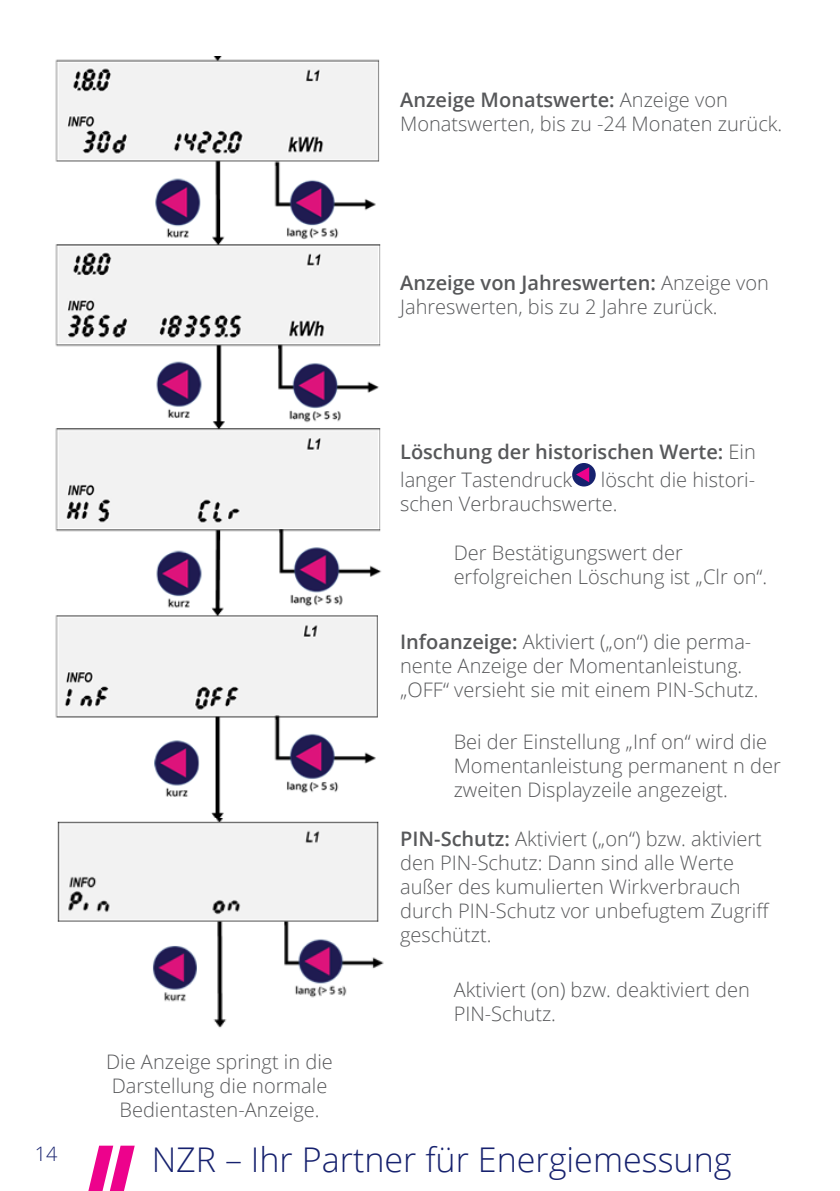
<style>
.page{position:relative;width:840px;height:1191px;background:#fff}
.page>*{position:absolute;margin:0;border:0;box-sizing:border-box;transform-origin:0 0}
.t1{font:300 34px "Open Sans";color:#16216e}
.t2{font:300 20px/24px "Open Sans";color:#57585a}
.t3{font:600 20px/27.6px "Open Sans";color:#57585a}
.t4{font:300 19.8px "Open Sans";color:#16216e}
.s1{font-weight:600}
.s2{font-weight:300}
</style>
<div class="page">
<svg style="left:88px;top:1145px;width:47px;height:46px"></svg>
<img style="left:55px;top:57px;width:329px;height:971px">
<svg style="left:572px;top:463px;width:23px;height:23px"></svg>
<svg style="left:575px;top:467px;width:14px;height:15px"></svg>
<p class="t2" style="left:400px;top:87px;width:383px"><span class="s1">Anzeige Monatswerte:</span> Anzeige von<br>Monatswerten, bis zu -24 Monaten zurück.</p>
<p class="t4" style="left:35px;top:1140px;width:24px">14</p>
<p class="t2" style="left:400px;top:270px;width:370px"><span class="s1">Anzeige von Jahreswerten:</span> Anzeige von<br>Jahreswerten, bis zu 2 Jahre zurück.</p>
<p class="t3" style="left:400px;top:437px;width:357px">Löschung der historischen Werte: <span class="s2">Ein langer Tastendruck</span></p>
<p class="t2" style="left:400px;top:467px;width:356px;text-indent:201px">löscht die histori&shy;schen Verbrauchswerte.</p>
<p class="t2" style="left:453px;top:540px;width:315px">Der Bestätigungswert der erfolgreichen Löschung ist „Clr on“.</p>
<p class="t2" style="left:400px;top:629px;width:360px"><span class="s1">Infoanzeige:</span> Aktiviert („on“) die perma&shy;nente Anzeige der Momentanleistung. „OFF“ versieht sie mit einem PIN-Schutz.</p>
<p class="t2" style="left:453px;top:729px;width:328px">Bei der Einstellung „Inf on“ wird die<br>Momentanleistung permanent n der zweiten Displayzeile angezeigt.</p>
<p class="t2" style="left:400px;top:826px;width:371px"><span class="s1">PIN-Schutz:</span> Aktiviert („on“) bzw. aktiviert den PIN-Schutz: Dann sind alle Werte außer des kumulierten Wirkverbrauch durch PIN-Schutz vor unbefugtem Zugriff geschützt.</p>
<p class="t2" style="left:106px;top:1049px;width:228px;text-align:center">Die Anzeige springt in die<br>Darstellung die normale<br>Bedientasten-Anzeige.</p>
<p class="t2" style="left:453px;top:977px;width:297px">Aktiviert (on) bzw. deaktiviert den<br>PIN-Schutz.</p>
<h1 class="t1" style="left:152px;top:1136px;width:581px">NZR – Ihr Partner für Energiemessung</h1>
</div>
